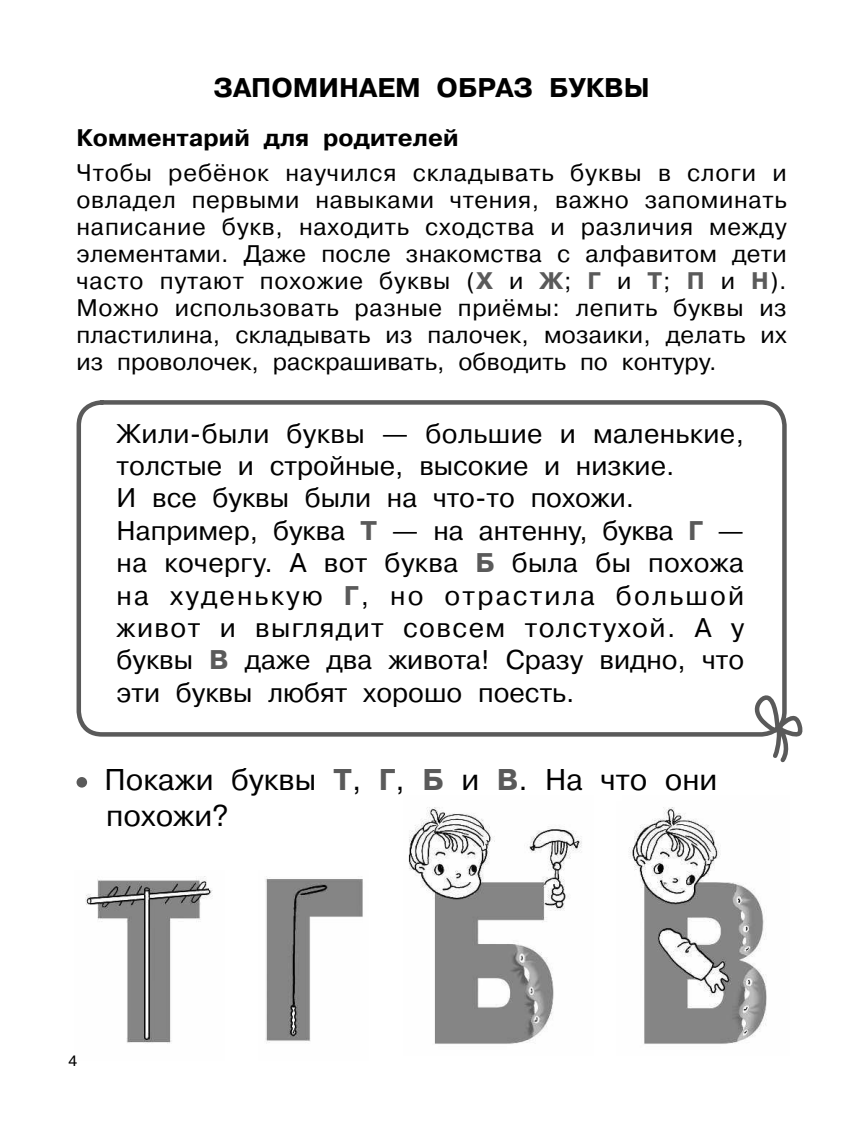
<style>
.page{position:relative;width:859px;height:1127px;background:#fff}
.page>*{position:absolute;margin:0;border:0;box-sizing:border-box;transform-origin:0 0}
.t1{font:30px/36px "Pragmatica C";color:#000}
.t2{font:27px/32.4px "Pragmatica C";color:#000}
.t3{font:700 27px "Pragmatica C";color:#000}
.t4{font:24px/27px "Pragmatica C";color:#000;text-align:justify}
.t5{font:700 24px "Pragmatica C";color:#000}
.t6{font:15px "Pragmatica C";color:#000}
.s1{font-weight:700;color:#5a5a5a}
</style>
<div class="page">
<img style="left:76px;top:404px;width:706px;height:640px">
<div style="left:77px;top:400px;width:710px;height:336px;border:4px solid #5a5a5a;border-radius:23px"></div>
<svg style="left:749px;top:691px;width:54px;height:75px"></svg>
<div style="left:77px;top:777px;width:10px;height:10px;background:#5a5a5a;border-radius:50%"></div>
<p class="t3" style="left:213px;top:74px;width:438px">ЗАПОМИНАЕМ ОБРАЗ БУКВЫ</p>
<p class="t5" style="left:77px;top:125px;width:383px">Комментарий для родителей</p>
<p class="t4" style="left:77px;top:160px;width:712px">Чтобы ребёнок научился складывать буквы в слоги и овладел первыми навыками чтения, важно запоминать написание букв, находить сходства и различия между элементами. Даже после знакомства с алфавитом дети часто путают похожие буквы (<span class="s1">Х</span> и <span class="s1">Ж</span>; <span class="s1">Г</span> и <span class="s1">Т</span>; <span class="s1">П</span> и <span class="s1">Н</span>).<br>Можно использовать разные приёмы: лепить буквы из пластилина, складывать из палочек, мозаики, делать их из проволочек, раскрашивать, обводить по контуру.</p>
<p class="t2" style="left:117px;top:417px;width:629px">Жили-были буквы — большие и маленькие, толстые и стройные, высокие и низкие.<br>И все буквы были на что-то похожи.<br>Например, буква <span class="s1">Т</span> — на антенну, буква <span class="s1">Г</span> — на кочергу. А вот буква <span class="s1">Б</span> была бы похожа на худенькую <span class="s1">Г</span>, но отрастила большой живот и выглядит совсем толстухой. А у буквы <span class="s1">В</span> даже два живота! Сразу видно, что эти буквы любят хорошо поесть.</p>
<p class="t1" style="left:105px;top:762px;width:614px">Покажи буквы <span class="s1">Т</span>, <span class="s1">Г</span>, <span class="s1">Б</span> и <span class="s1">В</span>. На что они похожи?</p>
<p class="t6" style="left:68px;top:1053px;width:10px">4</p>
</div>
